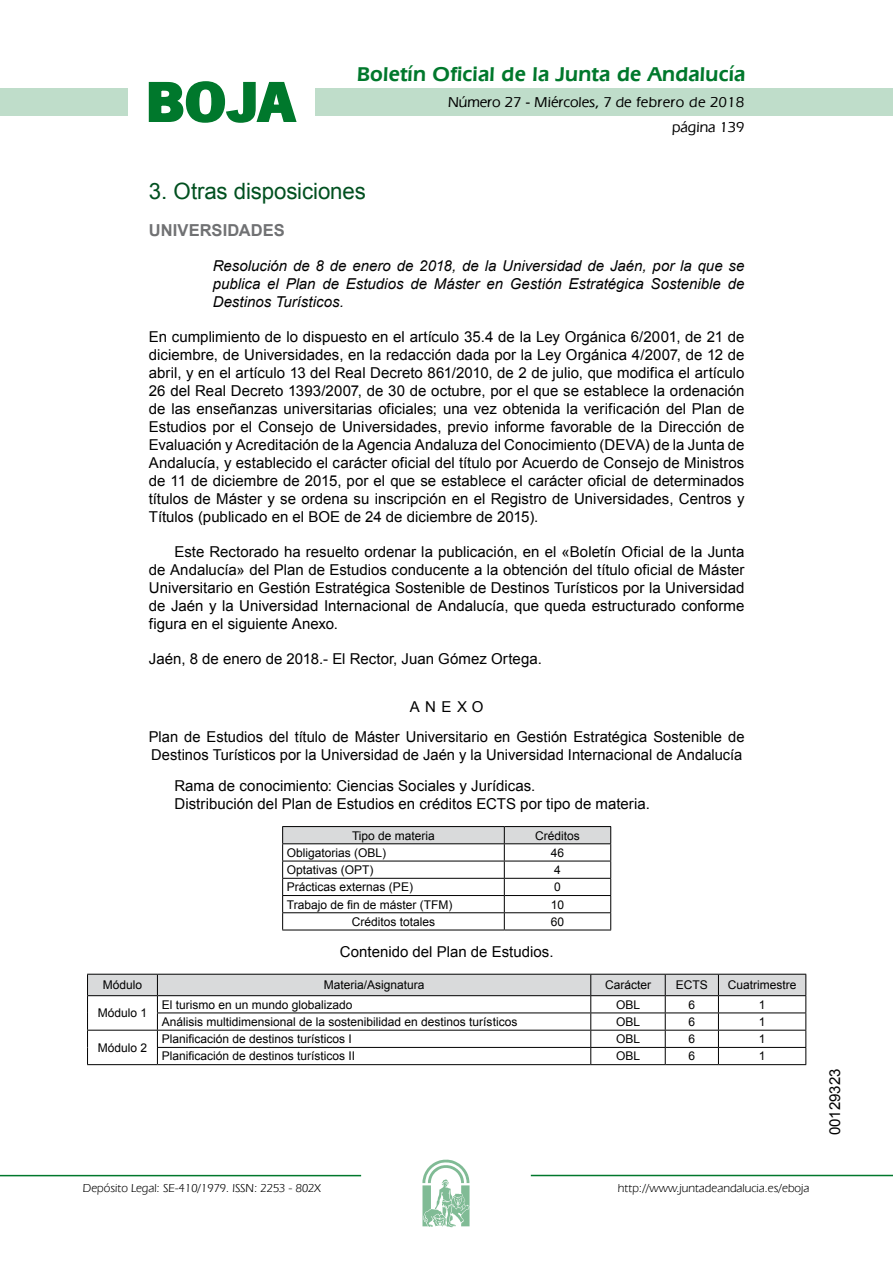
<style>
.page{position:relative;width:893px;height:1263px;background:#fff}
.page>*{position:absolute;margin:0;border:0;box-sizing:border-box;transform-origin:0 0}
.t1{font:700 57.75px "News Got T";color:#00782c;scale:1.14 1}
.t2{font:22.5px "Arial";letter-spacing:-.005em;color:#00501f}
.t3{font:600 21px "Eras IT Cby BT";letter-spacing:.01em;color:#00782c}
.t4{font:700 16.5px "Arial";letter-spacing:.005em;color:#707173}
.t5{font:15px/18px "Arial";color:#000;text-align:justify}
.t6{font:italic 15px/18px "Arial";color:#000;text-align:justify}
.t7{font:500 15px/24.5px "Eras IT Cby BT";color:#000;text-align:right}
.t8{font:12px "Arial";color:#000}
.t9{font:12px "Eras IT Cby BT";color:#000}
</style>
<div class="page">
<div style="left:315px;top:88px;width:577px;height:28px;background:#bfddca"></div>
<div style="left:0;top:88px;width:128px;height:28px;background:#bfddca"></div>
<hr style="left:0;top:1175px;width:361px;height:1px;background:#00782c">
<svg style="left:422px;top:1159px;width:47px;height:68px"></svg>
<hr style="left:531px;top:1175px;width:361px;height:1px;background:#00782c">
<svg style="left:148px;top:81px;width:149px;height:42px"></svg>
<hr style="left:282px;top:826px;width:222px;height:1px;background:#000">
<hr style="left:504px;top:826px;width:107px;height:1px;background:#000">
<svg style="left:282px;top:827px;width:329px;height:103px"></svg>
<hr style="left:282px;top:930px;width:222px;height:1px;background:#000">
<hr style="left:504px;top:930px;width:107px;height:1px;background:#000">
<svg style="left:87px;top:974px;width:719px;height:90px"></svg>
<hr style="left:87px;top:1064px;width:70px;height:1px;background:#000">
<hr style="left:157px;top:1064px;width:433px;height:1px;background:#000">
<hr style="left:590px;top:1064px;width:75px;height:1px;background:#000">
<hr style="left:665px;top:1064px;width:53px;height:1px;background:#000">
<hr style="left:718px;top:1064px;width:88px;height:1px;background:#000">
<h1 class="t1" style="left:145px;top:68px;width:133px">BOJA</h1>
<h3 class="t3" style="left:357px;top:62px;width:390px">Boletín Oficial de la Junta de Andalucía</h3>
<p class="t7" style="left:448px;top:90px;width:298px">Número 27 - Miércoles, 7 de febrero de 2018 página 139</p>
<h2 class="t2" style="left:149px;top:177px;width:218px">3. Otras disposiciones</h2>
<p class="t4" style="left:149px;top:219px;width:137px">UNIVERSIDADES</p>
<p class="t6" style="left:213px;top:257px;width:533px">Resolución de 8 de enero de 2018, de la Universidad de Jaén, por la que se publica el Plan de Estudios de Máster en Gestión Estratégica Sostenible de Destinos Turísticos.</p>
<p class="t5" style="left:149px;top:328px;width:597px">En cumplimiento de lo dispuesto en el artículo 35.4 de la Ley Orgánica 6/2001, de 21 de diciembre, de Universidades, en la redacción dada por la Ley Orgánica 4/2007, de 12 de abril, y en el artículo 13 del Real Decreto 861/2010, de 2 de julio, que modifica el artículo 26 del Real Decreto 1393/2007, de 30 de octubre, por el que se establece la ordenación de las enseñanzas universitarias oficiales; una vez obtenida la verificación del Plan de Estudios por el Consejo de Universidades, previo informe favorable de la Dirección de Evaluación y Acreditación de la Agencia Andaluza del Conocimiento (DEVA) de la Junta de Andalucía, y establecido el carácter oficial del título por Acuerdo de Consejo de Ministros de 11 de diciembre de 2015, por el que se establece el carácter oficial de determinados títulos de Máster y se ordena su inscripción en el Registro de Universidades, Centros y Títulos (publicado en el BOE de 24 de diciembre de 2015).</p>
<p class="t5" style="left:149px;top:543px;width:597px;text-indent:26px">Este Rectorado ha resuelto ordenar la publicación, en el «Boletín Oficial de la Junta de Andalucía» del Plan de Estudios conducente a la obtención del título oficial de Máster Universitario en Gestión Estratégica Sostenible de Destinos Turísticos por la Universidad de Jaén y la Universidad Internacional de Andalucía, que queda estructurado conforme figura en el siguiente Anexo.</p>
<p class="t5" style="left:149px;top:650px;width:394px">Jaén, 8 de enero de 2018.- El Rector, Juan Gómez Ortega.</p>
<p class="t5" style="left:149px;top:691px;width:597px;line-height:30.8px;text-align:center">ANEXO<br>Plan de Estudios del título de Máster Universitario en Gestión Estratégica Sostenible de</p>
<p class="t5" style="left:174px;top:740px;width:569px;line-height:30.8px;text-indent:-23px">Destinos Turísticos por la Universidad de Jaén y la Universidad Internacional de Andalucía<br>Rama de conocimiento: Ciencias Sociales y Jurídicas.</p>
<p class="t5" style="left:174px;top:795px;width:477px">Distribución del Plan de Estudios en créditos ECTS por tipo de materia.</p>
<p class="t8" style="left:352px;top:827px;width:84px">Tipo de materia</p>
<p class="t8" style="left:535px;top:827px;width:46px">Créditos</p>
<p class="t8" style="left:287px;top:845px;width:101px">Obligatorias (OBL)</p>
<p class="t8" style="left:551px;top:845px;width:15px">46</p>
<p class="t8" style="left:287px;top:862px;width:88px">Optativas (OPT)</p>
<p class="t8" style="left:554px;top:862px;width:8px">4</p>
<p class="t8" style="left:287px;top:879px;width:128px">Prácticas externas (PE)</p>
<p class="t8" style="left:554px;top:879px;width:8px">0</p>
<p class="t8" style="left:287px;top:896px;width:167px">Trabajo de fin de máster (TFM)</p>
<p class="t8" style="left:551px;top:896px;width:15px">10</p>
<p class="t8" style="left:352px;top:914px;width:85px">Créditos totales</p>
<p class="t8" style="left:551px;top:914px;width:15px">60</p>
<p class="t5" style="left:340px;top:943px;width:215px">Contenido del Plan de Estudios.</p>
<p class="t8" style="left:103px;top:977px;width:41px">Módulo</p>
<p class="t8" style="left:324px;top:977px;width:102px">Materia/Asignatura</p>
<p class="t8" style="left:605px;top:977px;width:48px">Carácter</p>
<p class="t8" style="left:675px;top:977px;width:34px">ECTS</p>
<p class="t8" style="left:727px;top:977px;width:70px">Cuatrimestre</p>
<p class="t8" style="left:98px;top:1005px;width:51px">Módulo 1</p>
<p class="t8" style="left:162px;top:997px;width:192px">El turismo en un mundo globalizado</p>
<p class="t8" style="left:616px;top:997px;width:26px">OBL</p>
<p class="t8" style="left:688px;top:997px;width:8px">6</p>
<p class="t8" style="left:758px;top:997px;width:8px">1</p>
<p class="t8" style="left:162px;top:1014px;width:357px">Análisis multidimensional de la sostenibilidad en destinos turísticos</p>
<p class="t8" style="left:616px;top:1014px;width:26px">OBL</p>
<p class="t8" style="left:688px;top:1014px;width:8px">6</p>
<p class="t8" style="left:758px;top:1014px;width:8px">1</p>
<p class="t8" style="left:98px;top:1040px;width:51px">Módulo 2</p>
<p class="t8" style="left:162px;top:1031px;width:192px">Planificación de destinos turísticos I</p>
<p class="t8" style="left:616px;top:1031px;width:26px">OBL</p>
<p class="t8" style="left:688px;top:1031px;width:8px">6</p>
<p class="t8" style="left:758px;top:1031px;width:8px">1</p>
<p class="t8" style="left:162px;top:1048px;width:195px">Planificación de destinos turísticos II</p>
<p class="t8" style="left:616px;top:1048px;width:26px">OBL</p>
<p class="t8" style="left:688px;top:1048px;width:8px">6</p>
<p class="t8" style="left:758px;top:1048px;width:8px">1</p>
<p class="t9" style="left:83px;top:1181px;width:239px">Depósito Legal: SE-410/1979. ISSN: 2253 - 802X</p>
<p class="t9" style="left:618px;top:1181px;width:193px">http://www.juntadeandalucia.es/eboja</p>
<p class="t5" style="left:826px;top:1135px;width:68px;rotate:-90deg">00129323</p>
</div>
